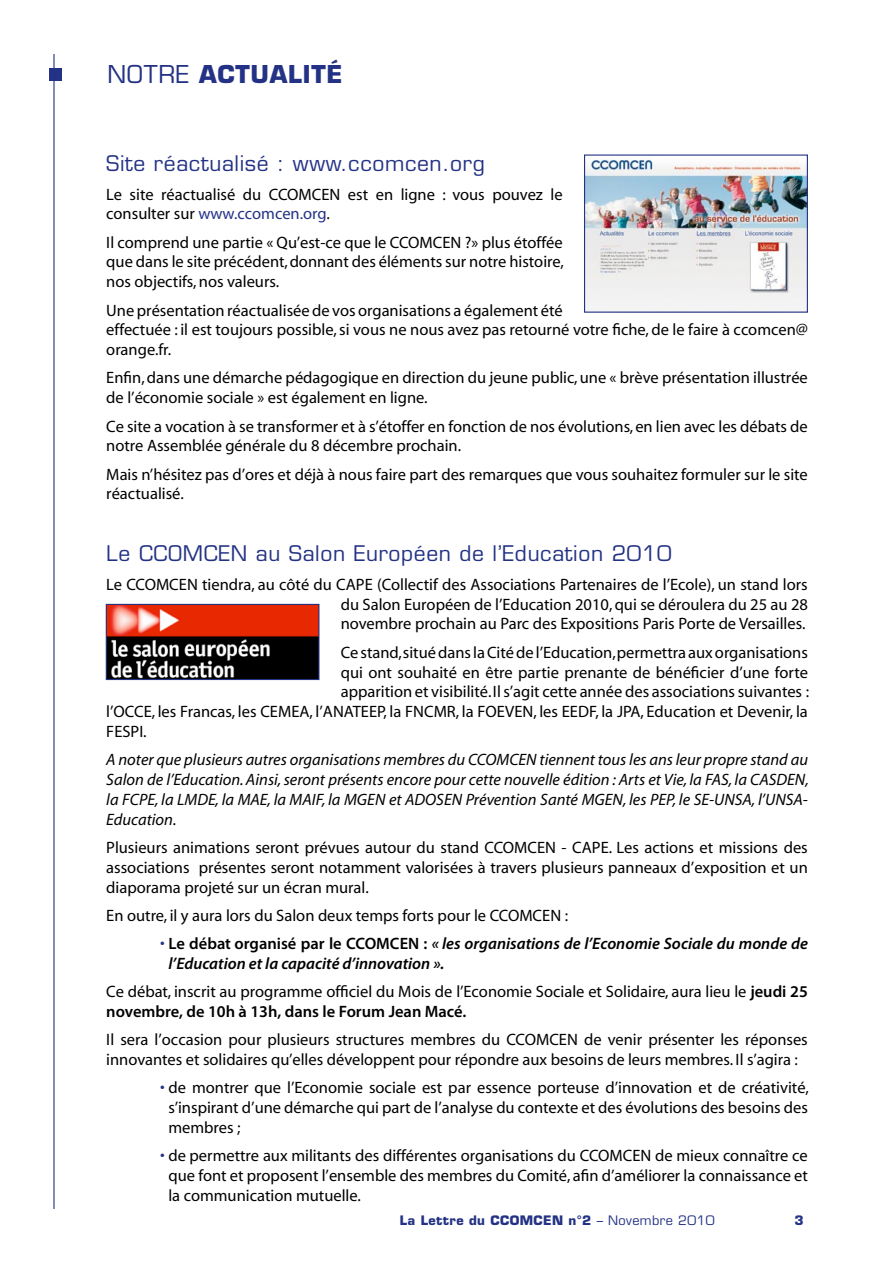
<style>
.page{position:relative;width:893px;height:1263px;background:#fff}
.page>*{position:absolute;margin:0;border:0;box-sizing:border-box;transform-origin:0 0}
.t1{font:700 24px "Eurostile";letter-spacing:.03em;color:#243285}
.t2{font:21px "Eurostile";letter-spacing:.03em;color:#243285}
.t3{font:16.5px/19.8px "Myriad";color:#000}
.t4{font:italic 16.5px/19.8px "Myriad";color:#000;text-align:justify}
.t5{font:italic 600 16.5px/19.8px "Myriad Pro";color:#000}
.t6{font:600 16.5px "Myriad Pro";color:#000}
.t7{font:700 12.75px "Eurostile";letter-spacing:.03em;color:#243285}
.s1{font-weight:400}
.s2{color:#243285}
.s3{font-family:"Myriad";font-weight:400;font-style:normal;color:#243285}
.s4{font-style:normal}
.s5{font-family:"Myriad Pro";font-weight:600}
</style>
<div class="page">
<hr style="left:53px;top:54px;width:2px;height:1155px;background:#243285">
<div style="left:49px;top:69px;width:13px;height:12px;background:#243285"></div>
<img style="left:108px;top:606px;width:209px;height:72px">
<div style="left:106px;top:604px;width:213px;height:76px;border:1px solid #243285"></div>
<img style="left:586px;top:157px;width:220px;height:154px">
<div style="left:584px;top:154px;width:224px;height:159px;border:1px solid #243285"></div>
<h1 class="t1" style="left:107px;top:59px;width:237px"><span class="s1">NOTRE</span> ACTUALITé</h1>
<p class="t2" style="left:106px;top:151px;width:380px">Site réactualisé : www.ccomcen.org</p>
<p class="t3" style="left:106px;top:185px;width:458px">Le site réactualisé du CCOMCEN est en ligne : vous pouvez le consulter sur <span class="s2">www.ccomcen.org</span>.</p>
<p class="t3" style="left:106px;top:233px;width:459px;text-align:justify">Il comprend une partie « Qu’est-ce que le CCOMCEN ?» plus étoffée que dans le site précédent, donnant des éléments sur notre histoire, nos objectifs, nos valeurs.</p>
<p class="t3" style="left:106px;top:301px;width:703px">Une présentation réactualisée de vos organisations a également été<br>effectuée : il est toujours possible, si vous ne nous avez pas retourné votre fiche, de le faire à ccomcen@ orange.fr.</p>
<p class="t3" style="left:106px;top:369px;width:703px">Enfin, dans une démarche pédagogique en direction du jeune public, une « brève présentation illustrée de l’économie sociale » est également en ligne.</p>
<p class="t3" style="left:106px;top:417px;width:703px">Ce site a vocation à se transformer et à s’étoffer en fonction de nos évolutions, en lien avec les débats de notre Assemblée générale du 8 décembre prochain.</p>
<p class="t3" style="left:106px;top:465px;width:703px">Mais n’hésitez pas d’ores et déjà à nous faire part des remarques que vous souhaitez formuler sur le site réactualisé.</p>
<p class="t2" style="left:106px;top:541px;width:567px">Le CCOMCEN au Salon Européen de l’Education 2010</p>
<p class="t3" style="left:341px;top:575px;width:469px;text-align:justify;text-indent:-234px">Le CCOMCEN tiendra, au côté du CAPE (Collectif des Associations Partenaires de l’Ecole), un stand lors du Salon Européen de l’Education 2010, qui se déroulera du 25 au 28 novembre prochain au Parc des Expositions Paris Porte de Versailles.</p>
<p class="t3" style="left:341px;top:643px;width:469px">Ce stand, situé dans la Cité de l’Education, permettra aux organisations</p>
<p class="t3" style="left:341px;top:663px;width:469px">qui ont souhaité en être partie prenante de bénéficier d’une forte</p>
<p class="t3" style="left:341px;top:683px;width:470px">apparition et visibilité. Il s’agit cette année des associations suivantes :</p>
<p class="t3" style="left:106px;top:702px;width:703px">l’OCCE, les Francas, les CEMEA, l’ANATEEP, la FNCMR, la FOEVEN, les EEDF, la JPA, Education et Devenir, la</p>
<p class="t3" style="left:106px;top:722px;width:42px">FESPI.</p>
<p class="t4" style="left:106px;top:750px;width:704px">A noter que plusieurs autres organisations membres du CCOMCEN tiennent tous les ans leur propre stand au Salon de l’Education. Ainsi, seront présents encore pour cette nouvelle édition : Arts et Vie, la FAS, la CASDEN, la FCPE, la LMDE, la MAE, la MAIF, la MGEN et ADOSEN Prévention Santé MGEN, les PEP, le SE-UNSA, l’UNSA-Education.</p>
<p class="t3" style="left:106px;top:838px;width:703px;text-align:justify">Plusieurs animations seront prévues autour du stand CCOMCEN - CAPE. Les actions et missions des associations présentes seront notamment valorisées à travers plusieurs panneaux d’exposition et un diaporama projeté sur un écran mural.</p>
<p class="t3" style="left:106px;top:906px;width:463px">En outre, il y aura lors du Salon deux temps forts pour le CCOMCEN :</p>
<p class="t5" style="left:168px;top:933px;width:641px;text-indent:-8px"><span class="s3">•</span> <span class="s4">Le débat organisé par le CCOMCEN :</span> « les organisations de l’Economie Sociale du monde de l’Education et la capacité d’innovation ».</p>
<p class="t3" style="left:106px;top:982px;width:703px">Ce débat, inscrit au programme officiel du Mois de l’Economie Sociale et Solidaire, aura lieu le <span class="s5">jeudi 25</span></p>
<p class="t6" style="left:106px;top:1001px;width:362px">novembre, de 10h à 13h, dans le Forum Jean Macé.</p>
<p class="t3" style="left:106px;top:1031px;width:703px">Il sera l’occasion pour plusieurs structures membres du CCOMCEN de venir présenter les réponses innovantes et solidaires qu’elles développent pour répondre aux besoins de leurs membres. Il s’agira :</p>
<p class="t3" style="left:168px;top:1079px;width:642px;text-align:justify;text-indent:-8px"><span class="s2">•</span> de montrer que l’Economie sociale est par essence porteuse d’innovation et de créativité, s’inspirant d’une démarche qui part de l’analyse du contexte et des évolutions des besoins des membres ;</p>
<p class="t3" style="left:168px;top:1147px;width:641px;text-align:justify;text-indent:-8px"><span class="s2">•</span> de permettre aux militants des différentes organisations du CCOMCEN de mieux connaître ce que font et proposent l’ensemble des membres du Comité, afin d’améliorer la connaissance et la communication mutuelle.</p>
<p class="t7" style="left:400px;top:1213px;width:316px">La Lettre du CCOMCEN n°2 <span class="s1">– Novembre 2010</span></p>
</div>
